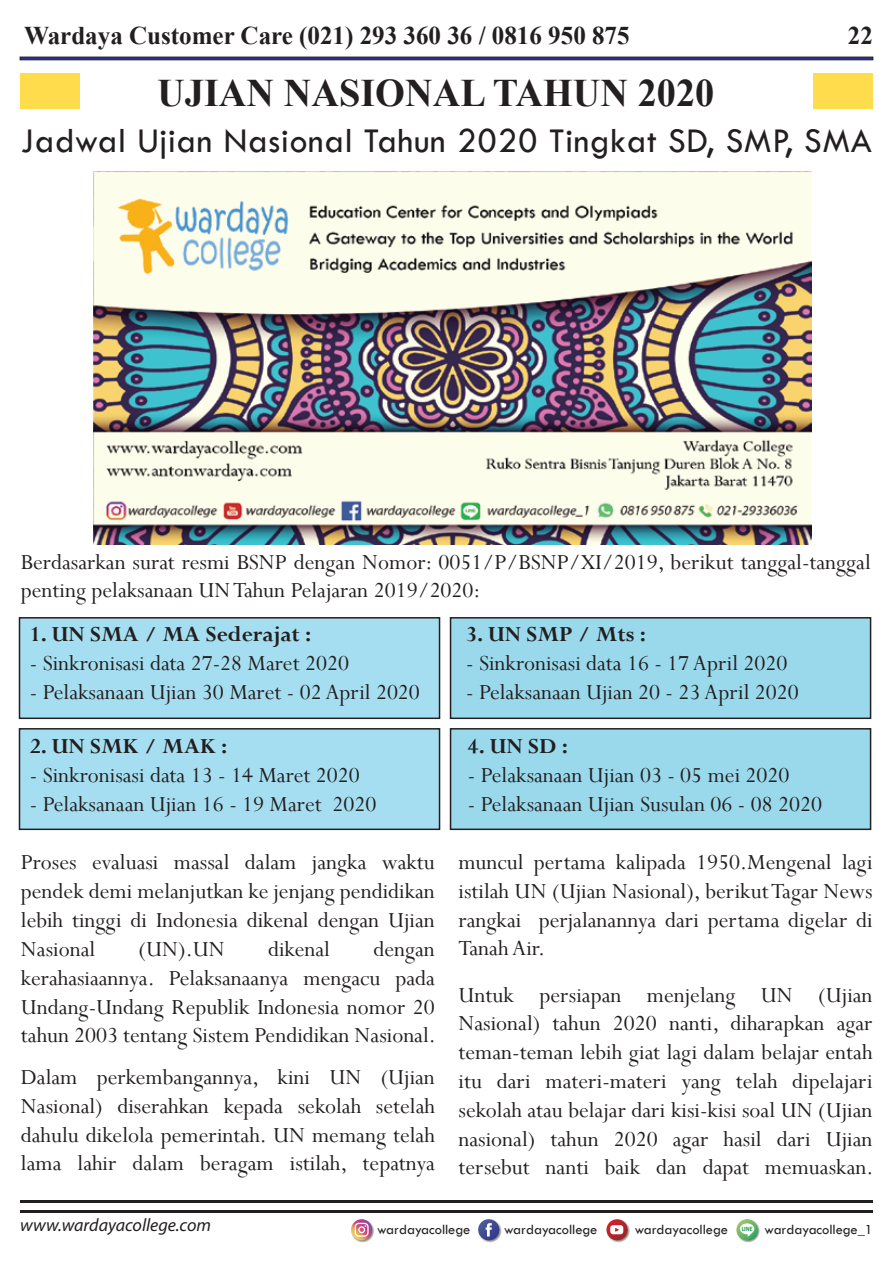
<style>
.page{position:relative;width:893px;height:1263px;background:#fff}
.page>*{position:absolute;margin:0;border:0;box-sizing:border-box;transform-origin:0 0}
.t1{font:700 39px "Times New Roman";color:#231f20}
.t2{font:36px "Tw Cen";letter-spacing:.025em;color:#231f20}
.t3{font:700 25.5px "Times New Roman";color:#231f20}
.t4{font:24px/28.8px "Perpetua";color:#231f20;text-align:justify}
.t5{font:700 24px "Perpetua";color:#231f20}
.t6{font:italic 18px "Myriad Pro";color:#231f20}
.t7{font:14.4px "Tw Cen";color:#231f20}
</style>
<div class="page">
<div style="left:20px;top:57px;width:853px;height:3px;background:#2e3092;border:1px solid #231f20"></div>
<hr style="left:20px;top:1210px;width:853px;height:3px;background:#231f20">
<hr style="left:20px;top:1200px;width:853px;height:3px;background:#231f20">
<svg style="left:606px;top:1218px;width:24px;height:25px"></svg>
<svg style="left:606px;top:1219px;width:22px;height:21px"></svg>
<svg style="left:610px;top:1225px;width:13px;height:9px"></svg>
<svg style="left:350px;top:1218px;width:24px;height:25px"></svg>
<svg style="left:351px;top:1219px;width:21px;height:21px"></svg>
<svg style="left:355px;top:1223px;width:14px;height:14px"></svg>
<svg style="left:477px;top:1218px;width:25px;height:25px"></svg>
<svg style="left:478px;top:1219px;width:21px;height:21px"></svg>
<svg style="left:486px;top:1223px;width:6px;height:13px"></svg>
<svg style="left:736px;top:1218px;width:24px;height:25px"></svg>
<svg style="left:736px;top:1219px;width:21px;height:21px"></svg>
<svg style="left:740px;top:1223px;width:14px;height:14px"></svg>
<div style="left:814px;top:73px;width:59px;height:36px;background:#fedc4b"></div>
<div style="left:20px;top:73px;width:59px;height:36px;background:#fedc4b"></div>
<img style="left:94px;top:172px;width:718px;height:372px">
<div style="left:450px;top:617px;width:421px;height:102px;background:#99d9eb;border:2px solid #231f20"></div>
<div style="left:19px;top:728px;width:421px;height:102px;background:#a5def0;border:2px solid #231f20"></div>
<div style="left:450px;top:728px;width:421px;height:102px;background:#99d9eb;border:2px solid #231f20"></div>
<div style="left:19px;top:617px;width:421px;height:102px;background:#a5def0;border:2px solid #231f20"></div>
<p class="t3" style="left:24px;top:17px;width:607px">Wardaya Customer Care (021) 293 360 36 / 0816 950 875</p>
<p class="t3" style="left:848px;top:17px;width:27px">22</p>
<h1 class="t1" style="left:157px;top:65px;width:559px">UJIAN NASIONAL TAHUN 2020</h1>
<h2 class="t2" style="left:21px;top:118px;width:853px">Jadwal Ujian Nasional Tahun 2020 Tingkat SD, SMP, SMA</h2>
<p class="t4" style="left:21px;top:548px;width:851px">Berdasarkan surat resmi BSNP dengan Nomor: 0051/P/BSNP/XI/2019, berikut tanggal-tanggal</p>
<p class="t4" style="left:21px;top:576px;width:461px">penting pelaksanaan UN Tahun Pelajaran 2019/2020:</p>
<p class="t5" style="left:30px;top:619px;width:283px">1. UN SMA / MA Sederajat :</p>
<p class="t4" style="left:30px;top:648px;width:321px">- Sinkronisasi data 27-28 Maret 2020</p>
<p class="t4" style="left:30px;top:677px;width:392px">- Pelaksanaan Ujian 30 Maret - 02 April 2020</p>
<p class="t5" style="left:30px;top:731px;width:199px">2. UN SMK / MAK :</p>
<p class="t4" style="left:30px;top:760px;width:331px">- Sinkronisasi data 13 - 14 Maret 2020</p>
<p class="t4" style="left:30px;top:789px;width:348px">- Pelaksanaan Ujian 16 - 19 Maret 2020</p>
<p class="t4" style="left:21px;top:848px;width:416px">Proses evaluasi massal dalam jangka waktu pendek demi melanjutkan ke jenjang pendidikan lebih tinggi di Indonesia dikenal dengan Ujian Nasional</p>
<p class="t4" style="left:21px;top:934px;width:416px;text-indent:353px">dengan kerahasiaannya. Pelaksanaanya mengacu pada Undang-Undang Republik Indonesia nomor 20 tahun 2003 tentang Sistem Pendidikan Nasional.</p>
<p class="t4" style="left:21px;top:1062px;width:416px">Dalam perkembangannya, kini UN (Ujian Nasional) diserahkan kepada sekolah setelah dahulu dikelola pemerintah. UN memang telah lama lahir dalam beragam istilah, tepatnya</p>
<p class="t4" style="left:139px;top:934px;width:88px">(UN).UN</p>
<p class="t4" style="left:268px;top:934px;width:63px">dikenal</p>
<p class="t5" style="left:466px;top:619px;width:182px">3. UN SMP / Mts :</p>
<p class="t4" style="left:466px;top:648px;width:323px">- Sinkronisasi data 16 - 17 April 2020</p>
<p class="t4" style="left:466px;top:677px;width:334px">- Pelaksanaan Ujian 20 - 23 April 2020</p>
<p class="t5" style="left:468px;top:731px;width:102px">4. UN SD :</p>
<p class="t4" style="left:468px;top:760px;width:323px">- Pelaksanaan Ujian 03 - 05 mei 2020</p>
<p class="t4" style="left:468px;top:789px;width:356px">- Pelaksanaan Ujian Susulan 06 - 08 2020</p>
<p class="t4" style="left:459px;top:848px;width:415px;line-height:28.3px">muncul pertama kalipada 1950.Mengenal lagi istilah UN (Ujian Nasional), berikut Tagar News rangkai perjalanannya dari pertama digelar di Tanah Air.</p>
<p class="t4" style="left:459px;top:980px;width:416px">Untuk persiapan menjelang UN (Ujian Nasional) tahun 2020 nanti, diharapkan agar teman-teman lebih giat lagi dalam belajar entah itu dari materi-materi yang telah dipelajari sekolah atau belajar dari kisi-kisi soal UN (Ujian nasional) tahun 2020 agar hasil dari Ujian tersebut nanti baik dan dapat memuaskan.</p>
<p class="t6" style="left:20px;top:1214px;width:192px">www.wardayacollege.com</p>
<p class="t7" style="left:377px;top:1220px;width:95px">wardayacollege</p>
<p class="t7" style="left:504px;top:1220px;width:95px">wardayacollege</p>
<p class="t7" style="left:635px;top:1220px;width:240px">wardayacollege <sup>LINE</sup> wardayacollege_1</p>
</div>
